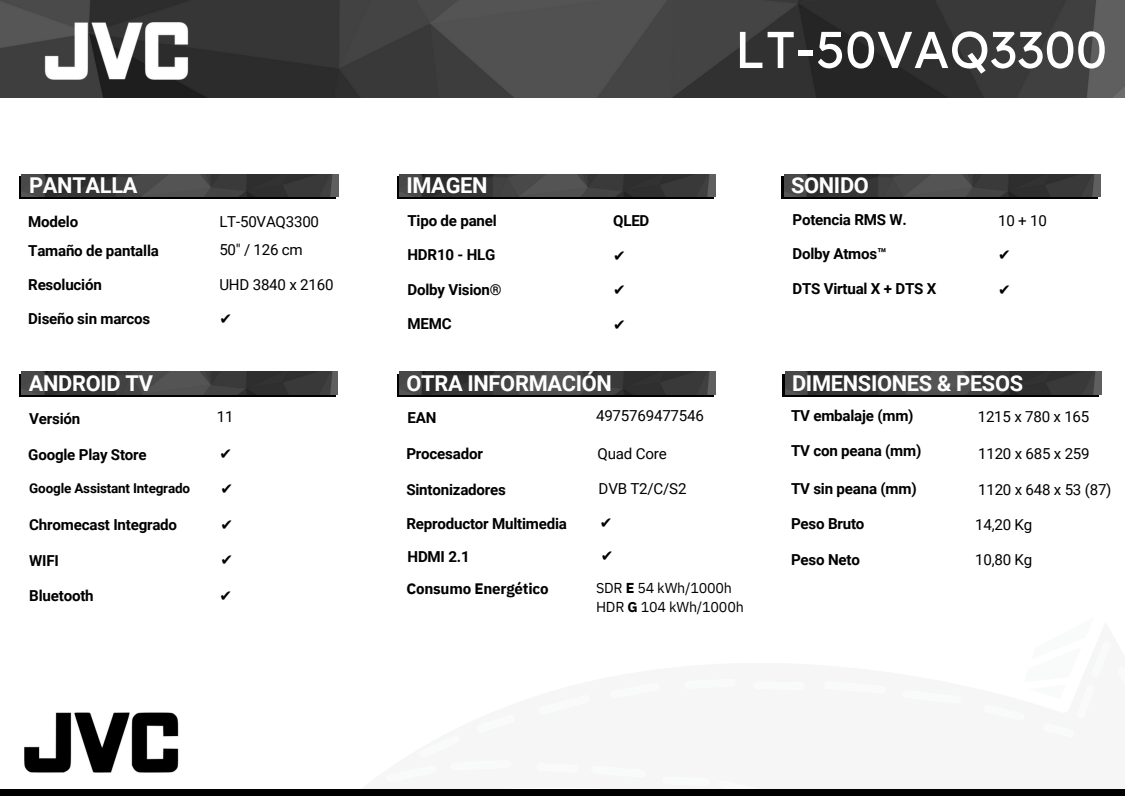
<style>
.page{position:relative;width:1125px;height:796px;background:#fff}
.page>*{position:absolute;margin:0;border:0;box-sizing:border-box;transform-origin:0 0}
.t1{font:51.6px "Lexend Deca";color:#fff}
.t2{font:700 21.83px "Roboto";letter-spacing:-.015em;color:#fff}
.t3{font:700 15.15px "Roboto";letter-spacing:-.015em;color:#000}
.t4{font:15.15px "Roboto";letter-spacing:-.015em;color:#000}
.t5{font:700 15.15px "IBM Plex Sans";letter-spacing:-.015em;color:#000}
.t6{font:15.15px "DejaVu Sans";color:#000}
.t7{font:700 15.08px "Roboto";letter-spacing:-.015em;color:#000}
.t8{font:15.08px "Roboto";letter-spacing:-.015em;color:#000}
.t9{font:15.08px "DejaVu Sans";color:#000}
.t10{font:14.33px "IBM Plex Sans";letter-spacing:-.015em;color:#000}
.t11{font:700 13.5px "Roboto";letter-spacing:-.015em;color:#000}
.s1{font-weight:700}
</style>
<div class="page">
<svg style="left:781px;top:176px;width:317px;height:23px"></svg>
<div style="left:397px;top:176px;width:316px;height:23px;background:#000"></div>
<svg style="left:19px;top:176px;width:317px;height:23px"></svg>
<svg style="left:19px;top:374px;width:317px;height:22px"></svg>
<svg style="left:397px;top:374px;width:316px;height:22px"></svg>
<svg style="left:782px;top:374px;width:317px;height:22px"></svg>
<img style="left:784px;top:174px;width:316px;height:22px">
<img style="left:399px;top:174px;width:317px;height:23px">
<img style="left:22px;top:174px;width:316px;height:22px">
<img style="left:22px;top:371px;width:316px;height:23px">
<img style="left:399px;top:371px;width:316px;height:23px">
<img style="left:785px;top:371px;width:316px;height:23px">
<img style="left:0;top:0;width:1125px;height:98px">
<img style="left:19px;top:23px;width:195px;height:56px">
<div style="left:0;top:789px;width:1125px;height:6px;background:#000"></div>
<img style="left:24px;top:712px;width:155px;height:61px">
<p class="t1" style="left:735px;top:16px;width:374px">LT-50VAQ3300</p>
<p class="t2" style="left:29px;top:173px;width:110px">PANTALLA</p>
<p class="t2" style="left:406px;top:173px;width:83px">IMAGEN</p>
<p class="t2" style="left:791px;top:173px;width:79px">SONIDO</p>
<p class="t7" style="left:28px;top:213px;width:51px">Modelo</p>
<p class="t8" style="left:219px;top:213px;width:101px">LT-50VAQ3300</p>
<p class="t7" style="left:28px;top:242px;width:132px">Tamaño de pantalla</p>
<p class="t7" style="left:28px;top:276px;width:75px">Resolución</p>
<p class="t4" style="left:219px;top:241px;width:85px">50" / 126 cm</p>
<p class="t8" style="left:219px;top:276px;width:116px">UHD 3840 x 2160</p>
<p class="t7" style="left:28px;top:310px;width:124px">Diseño sin marcos</p>
<p class="t9" style="left:219px;top:310px;width:6px">✔️</p>
<p class="t7" style="left:408px;top:212px;width:91px">Tipo de panel</p>
<p class="t3" style="left:613px;top:212px;width:38px">QLED</p>
<p class="t7" style="left:408px;top:246px;width:89px">HDR10 - HLG</p>
<p class="t7" style="left:408px;top:280px;width:96px">Dolby Vision®</p>
<p class="t9" style="left:613px;top:247px;width:6px">✔️</p>
<p class="t9" style="left:613px;top:281px;width:6px">✔️</p>
<p class="t7" style="left:408px;top:315px;width:46px">MEMC</p>
<p class="t9" style="left:613px;top:316px;width:6px">✔️</p>
<p class="t7" style="left:792px;top:211px;width:116px">Potencia RMS W.</p>
<p class="t8" style="left:998px;top:212px;width:50px">10 + 10</p>
<p class="t7" style="left:792px;top:245px;width:96px">Dolby Atmos™</p>
<p class="t9" style="left:998px;top:246px;width:6px">✔️</p>
<p class="t7" style="left:792px;top:280px;width:146px">DTS Virtual X + DTS X</p>
<p class="t9" style="left:998px;top:280px;width:6px">✔️</p>
<p class="t2" style="left:29px;top:370px;width:126px">ANDROID TV</p>
<p class="t2" style="left:406px;top:370px;width:207px">OTRA INFORMACIÓN</p>
<p class="t2" style="left:792px;top:370px;width:233px">DIMENSIONES &amp; PESOS</p>
<p class="t3" style="left:29px;top:410px;width:53px">Versión</p>
<p class="t3" style="left:28px;top:445px;width:120px">Google Play Store</p>
<p class="t4" style="left:217px;top:408px;width:18px">11</p>
<p class="t6" style="left:219px;top:445px;width:6px">✔️</p>
<p class="t3" style="left:408px;top:409px;width:30px">EAN</p>
<p class="t4" style="left:596px;top:407px;width:109px">4975769477546</p>
<p class="t4" style="left:598px;top:444px;width:71px">Quad Core</p>
<p class="t3" style="left:406px;top:445px;width:78px">Procesador</p>
<p class="t3" style="left:791px;top:407px;width:124px">TV embalaje (mm)</p>
<p class="t3" style="left:791px;top:442px;width:132px">TV con peana (mm)</p>
<p class="t8" style="left:978px;top:407px;width:113px">1215 x 780 x 165</p>
<p class="t8" style="left:978px;top:445px;width:113px">1120 x 685 x 259</p>
<p class="t11" style="left:29px;top:481px;width:162px">Google Assistant Integrado</p>
<p class="t6" style="left:220px;top:480px;width:6px">✔️</p>
<p class="t3" style="left:29px;top:516px;width:149px">Chromecast Integrado</p>
<p class="t3" style="left:29px;top:551px;width:31px">WIFI</p>
<p class="t3" style="left:29px;top:587px;width:66px">Bluetooth</p>
<p class="t6" style="left:220px;top:515px;width:6px">✔️</p>
<p class="t6" style="left:220px;top:551px;width:6px">✔️</p>
<p class="t6" style="left:219px;top:587px;width:6px">✔️</p>
<p class="t3" style="left:406px;top:481px;width:101px">Sintonizadores</p>
<p class="t4" style="left:599px;top:480px;width:89px">DVB T2/C/S2</p>
<p class="t3" style="left:406px;top:515px;width:162px">Reproductor Multimedia</p>
<p class="t6" style="left:600px;top:514px;width:6px">✔️</p>
<p class="t3" style="left:408px;top:547px;width:64px">HDMI 2.1</p>
<p class="t6" style="left:601px;top:546px;width:6px">✔️</p>
<p class="t5" style="left:406px;top:578px;width:144px">Consumo Energético</p>
<p class="t10" style="left:596px;top:578px;width:138px">SDR <span class="s1">E</span> 54 kWh/1000h</p>
<p class="t10" style="left:596px;top:597px;width:149px">HDR <span class="s1">G</span> 104 kWh/1000h</p>
<p class="t3" style="left:791px;top:480px;width:127px">TV sin peana (mm)</p>
<p class="t8" style="left:978px;top:480px;width:135px">1120 x 648 x 53 (87)</p>
<p class="t3" style="left:791px;top:515px;width:75px">Peso Bruto</p>
<p class="t3" style="left:791px;top:550px;width:70px">Peso Neto</p>
<p class="t8" style="left:975px;top:551px;width:59px">10,80 Kg</p>
<p class="t8" style="left:975px;top:515px;width:59px">14,20 Kg</p>
</div>
